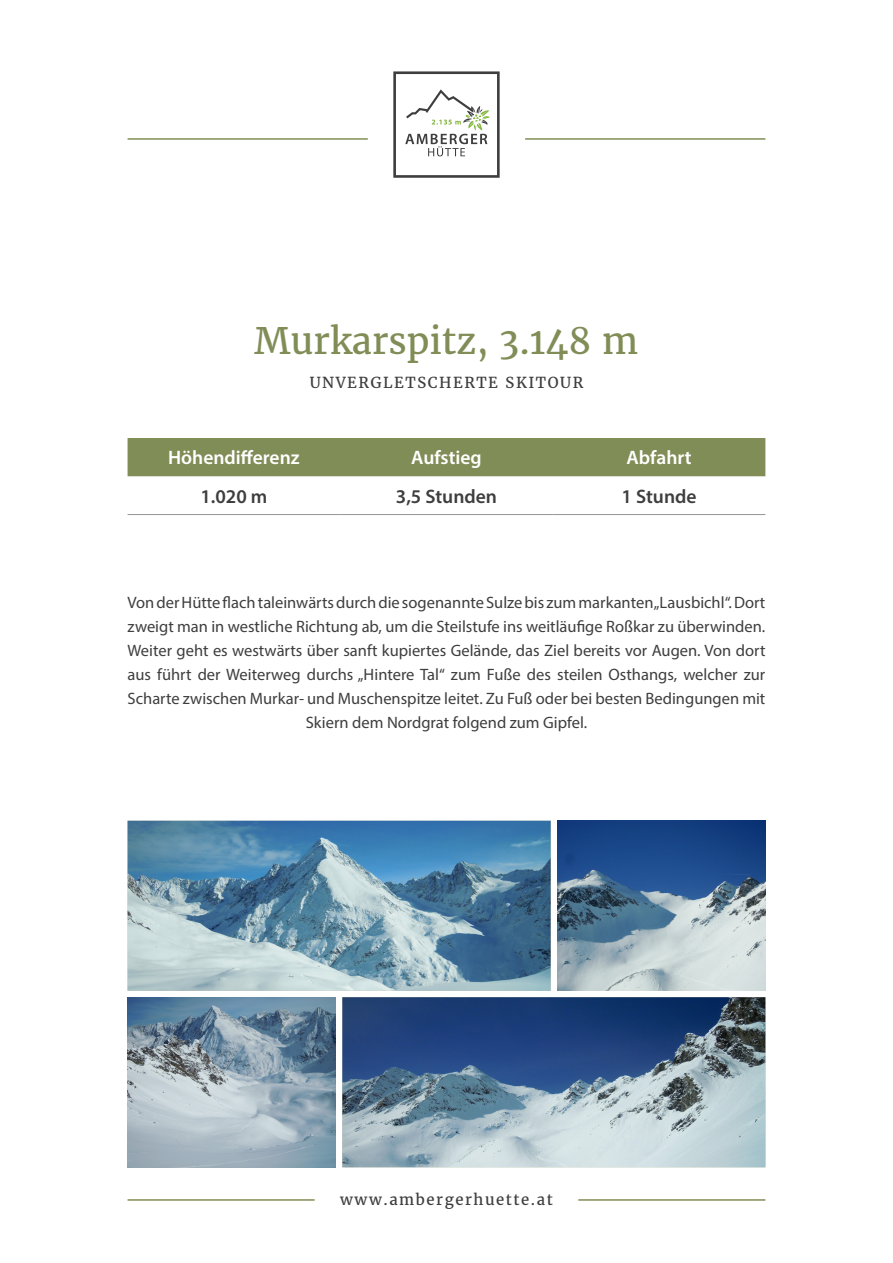
<style>
.page{position:relative;width:893px;height:1263px;background:#fff}
.page>*{position:absolute;margin:0;border:0;box-sizing:border-box;transform-origin:0 0}
.t1{font:36px "Merriweather";color:#818d57}
.t2{font:600 19.5px "Myriad Pro";color:#fff}
.t3{font:600 19.5px "Myriad Pro";color:#3e3e3f}
.t4{font:16.5px/24px "Myriad Pro";color:#3e3e3f;text-align:center}
.t5{font:15px "Merriweather";letter-spacing:.1em;color:#3e3e3f}
</style>
<div class="page">
<hr style="left:128px;top:1199px;width:187px;height:2px;background:#818d57">
<hr style="left:578px;top:1199px;width:187px;height:2px;background:#818d57">
<svg style="left:393px;top:71px;width:107px;height:107px"></svg>
<hr style="left:128px;top:138px;width:240px;height:2px;background:#818d57">
<hr style="left:525px;top:138px;width:240px;height:2px;background:#818d57">
<div style="left:128px;top:438px;width:637px;height:38px;background:#818d57"></div>
<hr style="left:128px;top:514px;width:212px;height:1px;background:#939598">
<hr style="left:340px;top:514px;width:213px;height:1px;background:#939598">
<hr style="left:553px;top:514px;width:212px;height:1px;background:#939598">
<img style="left:128px;top:997px;width:208px;height:170px">
<img style="left:128px;top:821px;width:423px;height:170px">
<img style="left:557px;top:821px;width:208px;height:170px">
<img style="left:342px;top:997px;width:423px;height:170px">
<p class="t1" style="left:255px;top:319px;width:385px">Murkarspitz, 3.148 m</p>
<p class="t5" style="left:310px;top:373px;width:275px">UNVERGLETSCHERTE SKITOUR</p>
<p class="t2" style="left:168px;top:445px;width:133px">Höhendifferenz</p>
<p class="t2" style="left:411px;top:445px;width:72px">Aufstieg</p>
<p class="t2" style="left:626px;top:445px;width:67px">Abfahrt</p>
<p class="t3" style="left:200px;top:484px;width:68px">1.020 m</p>
<p class="t3" style="left:396px;top:484px;width:103px">3,5 Stunden</p>
<p class="t3" style="left:622px;top:484px;width:77px">1 Stunde</p>
<p class="t4" style="left:128px;top:590px;width:639px">Von der Hütte flach taleinwärts durch die sogenannte Sulze bis zum markanten „Lausbichl“. Dort zweigt man in westliche Richtung ab, um die Steilstufe ins weitläufige Roßkar zu überwinden.<br>Weiter geht es westwärts über sanft kupiertes Gelände, das Ziel bereits vor Augen. Von dort aus führt der Weiterweg durchs „Hintere Tal“ zum Fuße des steilen Osthangs, welcher zur Scharte zwischen Murkar- und Muschenspitze leitet. Zu Fuß oder bei besten Bedingungen mit Skiern dem Nordgrat folgend zum Gipfel.</p>
<p class="t5" style="left:340px;top:1190px;width:214px">www.ambergerhuette.at</p>
</div>
